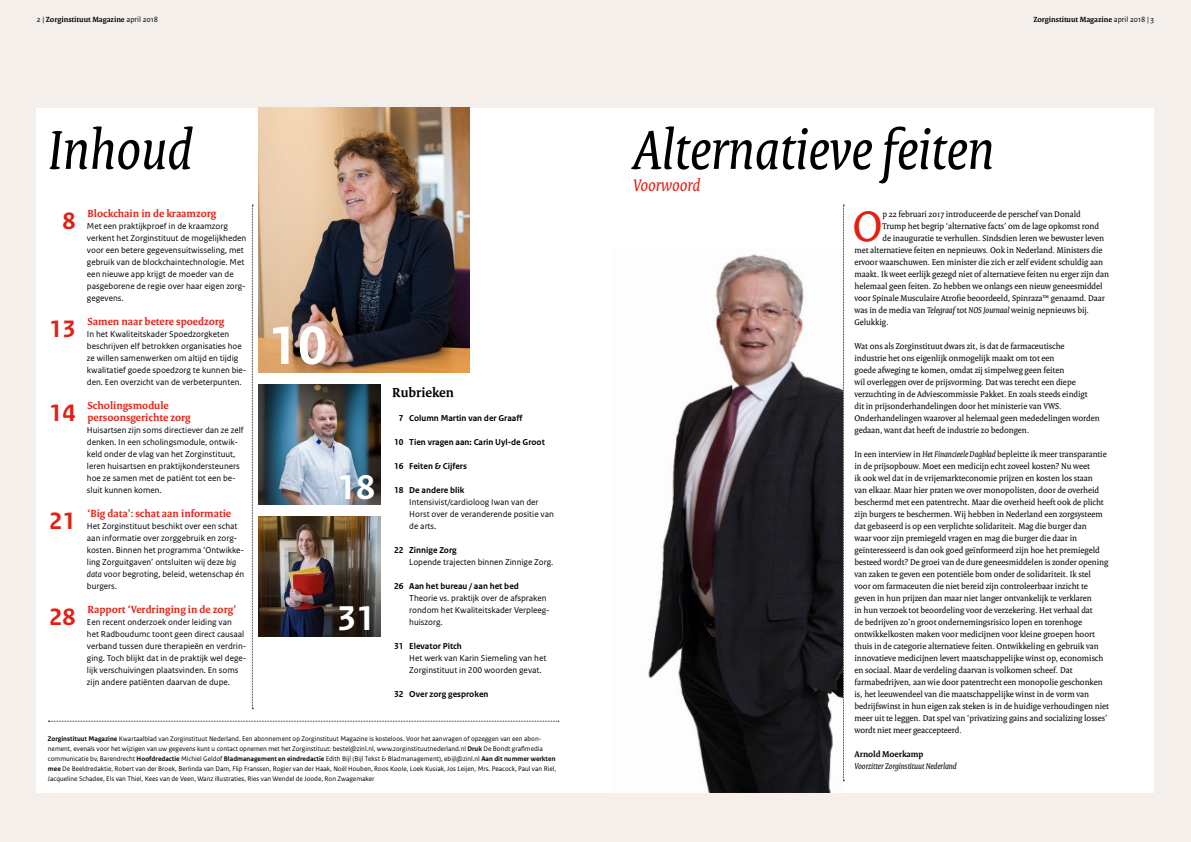
<style>
.page{position:relative;width:1191px;height:842px;background:#f4efeb}
.page>*{position:absolute;margin:0;border:0;box-sizing:border-box;transform-origin:0 0}
.t1{font:italic 59px "Rijksoverheid Serif";color:#000}
.t2{font:700 56.8px "Rijksoverheid Sans Text";color:#fff}
.t3{font:46.3px "Rijksoverheid Serif";color:#e41f13}
.t4{font:700 36.2px "Rijksoverheid Sans Text";color:#fff}
.t5{font:700 25px "Rijksoverheid Sans Text";color:#e41f13}
.t6{font:italic 18px "Rijksoverheid Serif";color:#e41f13}
.t7{font:700 14px "Rijksoverheid Serif";color:#000}
.t8{font:700 11px/12px "Rijksoverheid Serif";color:#e41f13}
.t9{font:9px/12px "Rijksoverheid Serif";letter-spacing:-.005em;color:#000}
.t10{font:9px/12px "Rijksoverheid Sans Text";color:#000}
.t11{font:700 9px "Rijksoverheid Sans Text";color:#000}
.t12{font:italic 9px "Rijksoverheid Serif";letter-spacing:-.005em;color:#000}
.t13{font:700 9px "Rijksoverheid Serif";letter-spacing:-.005em;color:#000}
.t14{font:700 8px "Rijksoverheid Serif";color:#000}
.t15{font:7px/10px "Rijksoverheid Sans Text";color:#000}
.s1{font-family:"Rijksoverheid Sans Text";font-weight:400}
.s2{font-style:italic}
.s3{font-weight:700}
</style>
<div class="page">
<div style="left:37px;top:108px;width:1117px;height:685px;background:#fff"></div>
<svg style="left:252px;top:205px;width:1px;height:504px"></svg>
<img style="left:259px;top:108px;width:211px;height:265px">
<img style="left:259px;top:385px;width:122px;height:120px">
<img style="left:259px;top:517px;width:122px;height:120px">
<svg style="left:48px;top:721px;width:511px;height:1px"></svg>
<img style="left:648px;top:254px;width:195px;height:539px">
<svg style="left:843px;top:205px;width:1px;height:576px"></svg>
<p class="t14" style="left:37px;top:15px;width:123px"><span class="s1">2 |</span> Zorginstituut Magazine <span class="s1">april 2018</span></p>
<p class="t14" style="left:1033px;top:15px;width:122px">Zorginstituut Magazine <span class="s1">april 2018 | 3</span></p>
<h1 class="t1" style="left:48px;top:114px;width:145px">Inhoud</h1>
<h3 class="t5" style="left:62px;top:207px;width:15px">8</h3>
<p class="t8" style="left:88px;top:207px;width:130px">Blockchain in de kraamzorg</p>
<p class="t10" style="left:87px;top:220px;width:161px">Met een praktijkproef in de kraamzorg verkent het Zorginstituut de mogelijkheden voor een betere gegevensuitwisseling, met gebruik van de blockchaintechnologie. Met een nieuwe app krijgt de moeder van de pasgeborene de regie over haar eigen zorg&shy;gegevens.</p>
<h3 class="t5" style="left:49px;top:315px;width:28px">13</h3>
<p class="t8" style="left:88px;top:315px;width:138px">Samen naar betere spoedzorg</p>
<p class="t10" style="left:87px;top:328px;width:161px">In het Kwaliteitskader Spoedzorgketen beschrijven elf betrokken organisaties hoe ze willen samenwerken om altijd en tijdig kwalitatief goede spoedzorg te kunnen bie&shy;den. Een overzicht van de verbeterpunten.</p>
<h3 class="t5" style="left:49px;top:399px;width:28px">14</h3>
<p class="t8" style="left:88px;top:399px;width:105px">Scholingsmodule persoonsgerichte zorg</p>
<p class="t10" style="left:87px;top:424px;width:158px">Huisartsen zijn soms directiever dan ze zelf denken. In een scholingsmodule, ontwik&shy;keld onder de vlag van het Zorginstituut, leren huisartsen en praktijkondersteuners hoe ze samen met de patiënt tot een be&shy;sluit kunnen komen.</p>
<h3 class="t5" style="left:49px;top:507px;width:28px">21</h3>
<p class="t8" style="left:88px;top:507px;width:145px">‘Big data’: schat aan informatie</p>
<p class="t10" style="left:87px;top:520px;width:159px">Het Zorginstituut beschikt over een schat aan informatie over zorggebruik en zorg&shy;kosten. Binnen het programma ‘Ontwikke&shy;ling Zorguitgaven’ ontsluiten wij deze <span class="s2">big data</span> voor begroting, beleid, wetenschap én burgers.</p>
<h3 class="t5" style="left:49px;top:603px;width:28px">28</h3>
<p class="t8" style="left:88px;top:603px;width:150px">Rapport ‘Verdringing in de zorg’</p>
<p class="t10" style="left:87px;top:616px;width:161px">Een recent onderzoek onder leiding van<br>het Radboudumc toont geen direct causaal verband tussen dure therapieën en verdrin&shy;ging. Toch blijkt dat in de praktijk wel dege&shy;lijk verschuivingen plaatsvinden. En soms zijn andere patiënten daarvan de dupe.</p>
<h2 class="t2" style="left:268px;top:313px;width:61px">10</h2>
<h3 class="t4" style="left:337px;top:467px;width:40px">18</h3>
<h3 class="t4" style="left:337px;top:598px;width:40px">31</h3>
<h3 class="t7" style="left:392px;top:384px;width:63px">Rubrieken</h3>
<p class="t11" style="left:399px;top:413px;width:125px">7 Column Martin van der Graaff</p>
<p class="t11" style="left:394px;top:437px;width:152px">10 Tien vragen aan: Carin Uyl-de Groot</p>
<p class="t11" style="left:394px;top:461px;width:74px">16 Feiten &amp; Cijfers</p>
<p class="t11" style="left:394px;top:485px;width:72px">18 De andere blik</p>
<p class="t10" style="left:409px;top:496px;width:146px">Intensivist/cardioloog Iwan van der<br>Horst over de veranderende positie van de arts.</p>
<p class="t11" style="left:394px;top:545px;width:64px">22 Zinnige Zorg</p>
<p class="t10" style="left:409px;top:556px;width:146px">Lopende trajecten binnen Zinnige Zorg.</p>
<p class="t11" style="left:394px;top:581px;width:126px">26 Aan het bureau / aan het bed</p>
<p class="t10" style="left:409px;top:592px;width:142px">Theorie vs. praktijk over de afspraken rondom het Kwaliteitskader Verpleeg&shy;huiszorg.</p>
<p class="t11" style="left:394px;top:641px;width:69px">31 Elevator Pitch</p>
<p class="t10" style="left:409px;top:652px;width:139px">Het werk van Karin Siemeling van het<br>Zorginstituut in 200 woorden gevat.</p>
<p class="t11" style="left:394px;top:689px;width:96px">32 Over zorg gesproken</p>
<p class="t15" style="left:48px;top:733px;width:510px"><span class="s3">Zorginstituut Magazine</span> Kwartaalblad van Zorginstituut Nederland. Een abonnement op Zorginstituut Magazine is kosteloos. Voor het aanvragen of opzeggen van een abon&shy;nement, evenals voor het wijzigen van uw gegevens kunt u contact opnemen met het Zorginstituut: bestel@zinl.nl, www.zorginstituutnederland.nl <span class="s3">Druk</span> De Bondt grafimedia communicatie bv, Barendrecht <span class="s3">Hoofdredactie</span> Michiel Geldof <span class="s3">Bladmanagement en eindredactie</span> Edith Bijl (Bijl Tekst &amp; Bladmanagement), ebijl@zinl.nl <span class="s3">Aan dit nummer werkten mee</span> De Beeldredaktie, Robert van der Broek, Berlinda van Dam, Flip Franssen, Rogier van der Haak, Noël Houben, Roos Koole, Loek Kusiak, Jos Leijen, Mrs. Peacock, Paul van Riel, Jacqueline Schadee, Els van Thiel, Kees van de Veen, Wanz illustraties, Ries van Wendel de Joode, Ron Zwagemaker</p>
<h1 class="t1" style="left:633px;top:114px;width:362px">Alternatieve feiten</h1>
<h3 class="t6" style="left:633px;top:175px;width:68px">Voorwoord</h3>
<h3 class="t3" style="left:852px;top:198px;width:32px">O</h3>
<p class="t9" style="left:882px;top:208px;width:200px">p 22 februari 2017 introduceerde de perschef van Donald</p>
<p class="t9" style="left:882px;top:220px;width:218px">Trump het begrip ‘alternative facts’ om de lage opkomst rond</p>
<p class="t9" style="left:882px;top:232px;width:223px">de inauguratie te verhullen. Sindsdien leren we bewuster leven</p>
<p class="t9" style="left:854px;top:244px;width:249px">met alternatieve feiten en nepnieuws. Ook in Nederland. Ministers die</p>
<p class="t9" style="left:854px;top:256px;width:250px">ervoor waarschuwen. Een minister die zich er zelf evident schuldig aan</p>
<p class="t9" style="left:854px;top:268px;width:256px">maakt. Ik weet eerlijk gezegd niet of alternatieve feiten nu erger zijn dan</p>
<p class="t9" style="left:854px;top:280px;width:250px">helemaal geen feiten. Zo hebben we onlangs een nieuw geneesmiddel</p>
<p class="t9" style="left:854px;top:292px;width:252px">voor Spinale Musculaire Atrofie beoordeeld, Spinraza™ genaamd. Daar</p>
<p class="t9" style="left:854px;top:304px;width:236px">was in de media van <span class="s2">Telegraaf</span> tot <span class="s2">NOS Journaal</span> weinig nepnieuws bij.</p>
<p class="t9" style="left:854px;top:316px;width:35px">Gelukkig.</p>
<p class="t9" style="left:854px;top:340px;width:247px">Wat ons als Zorginstituut dwars zit, is dat de farmaceutische<br>industrie het ons eigenlijk onmogelijk maakt om tot een<br>goede afweging te komen, omdat zij simpelweg geen feiten<br>wil overleggen over de prijsvorming. Dat was terecht een diepe verzuchting in de Adviescommissie Pakket. En zoals steeds eindigt<br>dit in prijsonderhandelingen door het ministerie van VWS.<br>Onderhandelingen waarover al helemaal geen mededelingen worden gedaan, want dat heeft de industrie zo bedongen.</p>
<p class="t9" style="left:854px;top:448px;width:256px">In een interview in <span class="s2">Het Financieele Dagblad</span> bepleitte ik meer transparantie in de prijsopbouw. Moet een medicijn echt zoveel kosten? Nu weet<br>ik ook wel dat in de vrijemarkteconomie prijzen en kosten los staan<br>van elkaar. Maar hier praten we over monopolisten, door de overheid beschermd met een patentrecht. Maar die overheid heeft ook de plicht zijn burgers te beschermen. Wij hebben in Nederland een zorgsysteem dat gebaseerd is op een verplichte solidariteit. Mag die burger dan<br>waar voor zijn premiegeld vragen en mag die burger die daar in geïnteresseerd is dan ook goed geïnformeerd zijn hoe het premiegeld besteed wordt? De groei van de dure geneesmiddelen is zonder opening van zaken te geven een potentiële bom onder de solidariteit. Ik stel voor om farmaceuten die niet bereid zijn controleerbaar inzicht te geven in hun prijzen dan maar niet langer ontvankelijk te verklaren<br>in hun verzoek tot beoordeling voor de verzekering. Het verhaal dat<br>de bedrijven zo’n groot ondernemingsrisico lopen en torenhoge ontwikkelkosten maken voor medicijnen voor kleine groepen hoort thuis in de categorie alternatieve feiten. Ontwikkeling en gebruik van innovatieve medicijnen levert maatschappelijke winst op, economisch en sociaal. Maar de verdeling daarvan is volkomen scheef. Dat farmabedrijven, aan wie door patentrecht een monopolie geschonken is, het leeuwendeel van die maatschappelijke winst in de vorm van bedrijfswinst in hun eigen zak steken is in de huidige verhoudingen niet meer uit te leggen. Dat spel van ‘privatizing gains and socializing losses’ wordt niet meer geaccepteerd.</p>
<p class="t13" style="left:854px;top:748px;width:71px">Arnold Moerkamp</p>
<p class="t12" style="left:854px;top:760px;width:104px">Voorzitter Zorginstituut Nederland</p>
</div>
